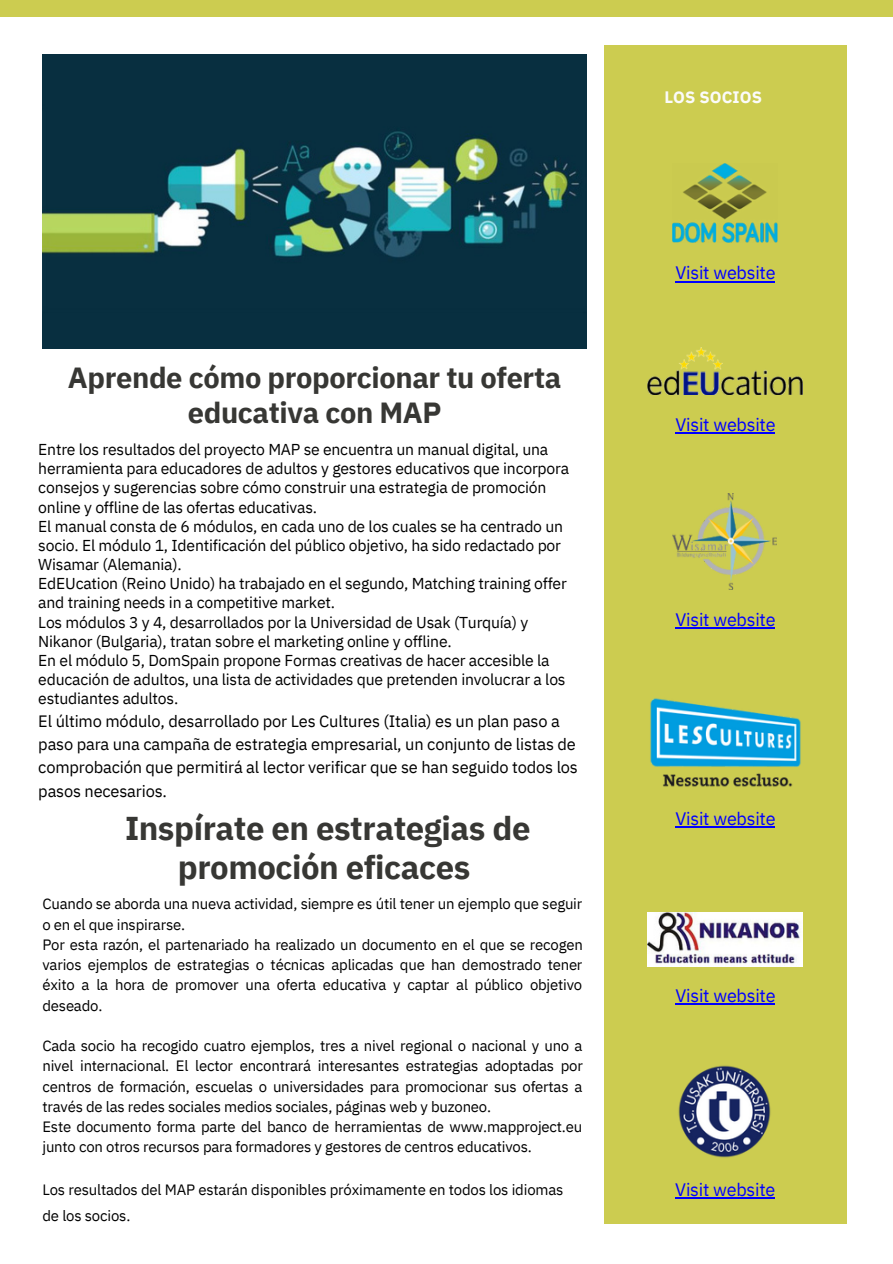
<style>
.page{position:relative;width:893px;height:1264px;background:#fff}
.page>*{position:absolute;margin:0;border:0;box-sizing:border-box;transform-origin:0 0}
.t1{font:700 32.85px/39.3px "IBM Plex Sans";letter-spacing:-.015em;color:#373734;text-align:center}
.t2{font:700 29.1px/34.8px "IBM Plex Sans";letter-spacing:-.015em;color:#373734;text-align:center}
.t3{font:18px "IBM Plex Sans";letter-spacing:-.015em;color:#00f}
.t4{font:700 16.5px "IBM Plex Sans";letter-spacing:.005em;color:#fbfbfa}
.t5{font:16.35px/23.4px "IBM Plex Sans";letter-spacing:-.01em;color:#000}
.t6{font:15.75px/19.2px "IBM Plex Sans";letter-spacing:-.015em;color:#000}
.t7{font:15px/20.2px "IBM Plex Sans";letter-spacing:-.015em;color:#000}
</style>
<div class="page">
<img style="left:42px;top:54px;width:544px;height:295px">
<div style="left:604px;top:45px;width:242px;height:1178px;background:#cccc50"></div>
<hr style="left:675px;top:281px;width:100px;height:1px;background:#00f">
<hr style="left:675px;top:432px;width:99px;height:1px;background:#00f">
<hr style="left:675px;top:627px;width:99px;height:2px;background:#00f">
<hr style="left:675px;top:827px;width:99px;height:1px;background:#00f">
<hr style="left:675px;top:1003px;width:99px;height:1px;background:#00f">
<hr style="left:675px;top:1197px;width:99px;height:1px;background:#00f">
<img style="left:672px;top:163px;width:105px;height:80px">
<img style="left:647px;top:348px;width:155px;height:47px">
<img style="left:672px;top:493px;width:104px;height:96px">
<img style="left:650px;top:698px;width:151px;height:89px">
<img style="left:647px;top:912px;width:155px;height:54px">
<img style="left:678px;top:1065px;width:93px;height:93px">
<div style="left:0;top:0;width:892px;height:17px;background:#cccc50"></div>
<h2 class="t2" style="left:68px;top:359px;width:495px">Aprende cómo proporcionar tu oferta educativa con MAP</h2>
<p class="t6" style="left:38px;top:439px;width:532px">Entre los resultados del proyecto MAP se encuentra un manual digital, una herramienta para educadores de adultos y gestores educativos que incorpora consejos y sugerencias sobre cómo construir una estrategia de promoción online y offline de las ofertas educativas.<br>El manual consta de 6 módulos, en cada uno de los cuales se ha centrado un socio. El módulo 1, Identificación del público objetivo, ha sido redactado por Wisamar (Alemania).<br>EdEUcation (Reino Unido) ha trabajado en el segundo, Matching training offer and training needs in a competitive market.<br>Los módulos 3 y 4, desarrollados por la Universidad de Usak (Turquía) y Nikanor (Bulgaria), tratan sobre el marketing online y offline.<br>En el módulo 5, DomSpain propone Formas creativas de hacer accesible la educación de adultos, una lista de actividades que pretenden involucrar a los estudiantes adultos.</p>
<p class="t5" style="left:38px;top:708px;width:541px">El último módulo, desarrollado por Les Cultures (Italia) es un plan paso a paso para una campaña de estrategia empresarial, un conjunto de listas de comprobación que permitirá al lector verificar que se han seguido todos los pasos necesarios.</p>
<h1 class="t1" style="left:125px;top:807px;width:407px">Inspírate en estrategias de promoción eficaces</h1>
<p class="t7" style="left:42px;top:893px;width:542px">Cuando se aborda una nueva actividad, siempre es útil tener un ejemplo que seguir o en el que inspirarse.<br>Por esta razón, el partenariado ha realizado un documento en el que se recogen varios ejemplos de estrategias o técnicas aplicadas que han demostrado tener éxito a la hora de promover una oferta educativa y captar al público objetivo deseado.</p>
<p class="t7" style="left:42px;top:1035px;width:542px">Cada socio ha recogido cuatro ejemplos, tres a nivel regional o nacional y uno a nivel internacional. El lector encontrará interesantes estrategias adoptadas por centros de formación, escuelas o universidades para promocionar sus ofertas a través de las redes sociales medios sociales, páginas web y buzoneo.<br>Este documento forma parte del banco de herramientas de www.mapproject.eu junto con otros recursos para formadores y gestores de centros educativos.</p>
<p class="t7" style="left:42px;top:1176px;width:522px;line-height:25.8px">Los resultados del MAP estarán disponibles próximamente en todos los idiomas de los socios.</p>
<p class="t4" style="left:664px;top:86px;width:99px">LOS SOCIOS</p>
<p class="t3" style="left:675px;top:261px;width:102px">Visit website</p>
<p class="t3" style="left:675px;top:412px;width:102px">Visit website</p>
<p class="t3" style="left:675px;top:607px;width:102px">Visit website</p>
<p class="t3" style="left:675px;top:806px;width:102px">Visit website</p>
<p class="t3" style="left:675px;top:983px;width:102px">Visit website</p>
<p class="t3" style="left:675px;top:1177px;width:102px">Visit website</p>
</div>
